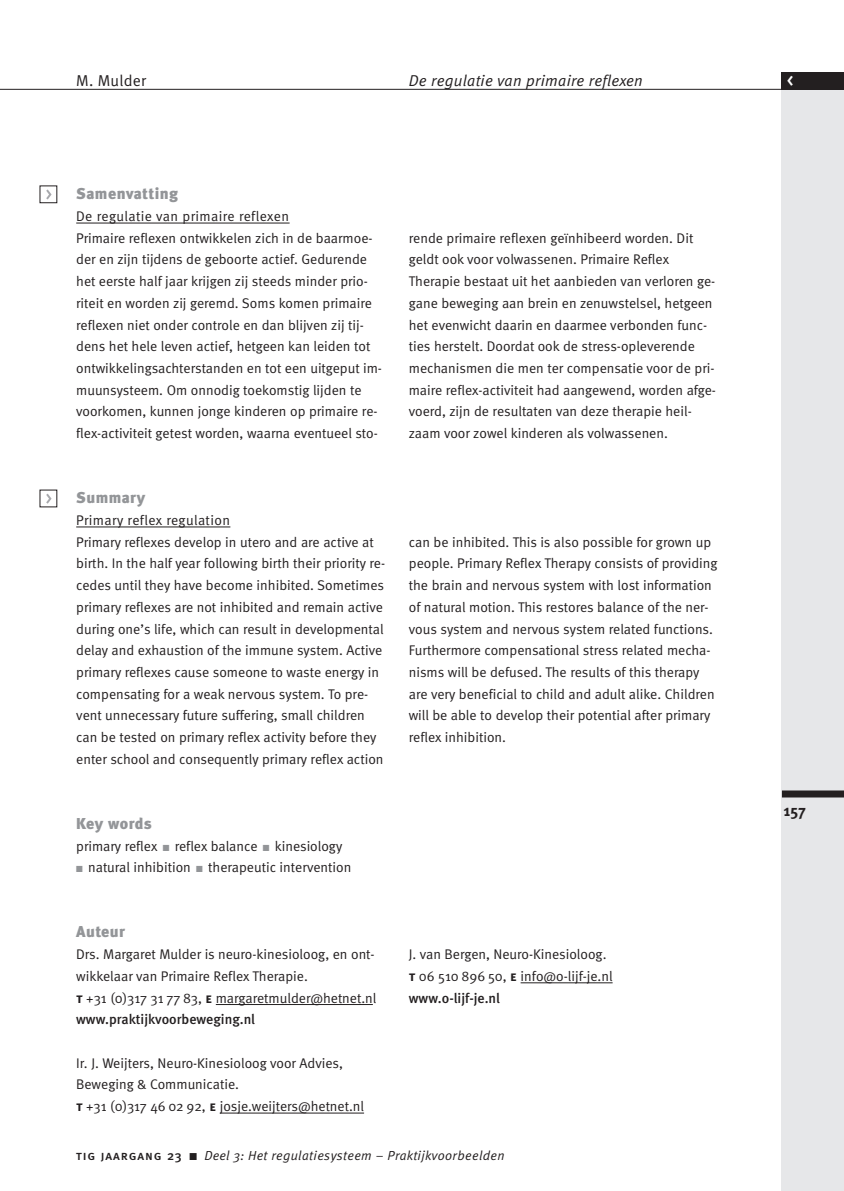
<style>
.page{position:relative;width:844px;height:1191px;background:#fff}
.page>*{position:absolute;margin:0;border:0;box-sizing:border-box;transform-origin:0 0}
.t1{font:500 17.5px "Meta";color:#fff}
.t2{font:900 15.75px "Meta";letter-spacing:.025em;color:#939598}
.t3{font:italic 15.75px "Meta Normal";letter-spacing:.015em;color:#231f20}
.t4{font:15.75px "Meta Normal";letter-spacing:.015em;color:#231f20}
.t5{font:700 15.75px "Meta Plus";color:#231f20}
.t6{font:14px/21.7px "Meta Normal";color:#231f20}
.t7{font:500 14px "Meta";color:#231f20}
.t8{font:italic 13.12px "Meta Normal";letter-spacing:.03em;color:#231f20}
.s1{color:#939598}
.s2{font-family:"Meta Plus Bold Caps"}
.s3{font-family:"Meta Medium Caps";font-style:normal}
</style>
<div class="page">
<div style="left:781px;top:89px;width:62px;height:1102px;background:#e6e7e9"></div>
<div style="left:40px;top:186px;width:17px;height:17px;border:1px solid #231f20"></div>
<svg style="left:46px;top:189px;width:6px;height:10px"></svg>
<svg style="left:46px;top:493px;width:6px;height:10px"></svg>
<hr style="left:76px;top:223px;width:213px;height:1px;background:#231f20">
<hr style="left:76px;top:526px;width:154px;height:1px;background:#231f20">
<hr style="left:216px;top:1004px;width:157px;height:1px;background:#231f20">
<hr style="left:220px;top:1112px;width:144px;height:1px;background:#231f20">
<hr style="left:0;top:89px;width:843px;height:1px;background:#231f20">
<div style="left:781px;top:790px;width:62px;height:7px;background:#231f20"></div>
<div style="left:781px;top:72px;width:62px;height:17px;background:#231f20"></div>
<hr style="left:520px;top:982px;width:92px;height:1px;background:#231f20">
<p class="t4" style="left:76px;top:75px;width:71px">M. Mulder</p>
<p class="t3" style="left:409px;top:75px;width:235px">De regulatie van primaire reflexen</p>
<p class="t1" style="left:787px;top:73px;width:8px">&lt;</p>
<p class="t2" style="left:76px;top:188px;width:103px">Samenvatting</p>
<p class="t6" style="left:76px;top:206px;width:307px">De regulatie van primaire reflexen<br>Primaire reflexen ontwikkelen zich in de baarmoe&shy;der en zijn tijdens de geboorte actief. Gedurende het eerste half jaar krijgen zij steeds minder prio&shy;riteit en worden zij geremd. Soms komen primaire reflexen niet onder controle en dan blijven zij tij&shy;dens het hele leven actief, hetgeen kan leiden tot ontwikkelingsachterstanden en tot een uitgeput im&shy;muunsysteem. Om onnodig toekomstig lijden te voorkomen, kunnen jonge kinderen op primaire re&shy;flex-activiteit getest worden, waarna eventueel sto-</p>
<p class="t2" style="left:76px;top:492px;width:71px">Summary</p>
<p class="t6" style="left:76px;top:510px;width:310px">Primary reflex regulation<br>Primary reflexes develop in utero and are active at birth. In the half year following birth their priority re&shy;cedes until they have become inhibited. Sometimes primary reflexes are not inhibited and remain active during one’s life, which can result in developmental delay and exhaustion of the immune system. Active primary reflexes cause someone to waste energy in compensating for a weak nervous system. To pre&shy;vent unnecessary future suffering, small children can be tested on primary reflex activity before they enter school and consequently primary reflex action</p>
<p class="t2" style="left:76px;top:817px;width:77px">Key words</p>
<p class="t6" style="left:76px;top:836px;width:268px">primary reflex <span class="s1">■</span> reflex balance <span class="s1">■</span> kinesiology</p>
<p class="t6" style="left:76px;top:857px;width:277px"><span class="s1">■</span> natural inhibition <span class="s1">■</span> therapeutic intervention</p>
<p class="t2" style="left:76px;top:926px;width:50px">Auteur</p>
<p class="t6" style="left:76px;top:944px;width:302px">Drs. Margaret Mulder is neuro-kinesioloog, en ont&shy;wikkelaar van Primaire Reflex Therapie.<br><span class="s2">t</span> +31 (0)317 31 77 83, <span class="s2">e</span> margaretmulder@hetnet.nl</p>
<p class="t7" style="left:76px;top:1014px;width:180px">www.praktijkvoorbeweging.nl</p>
<p class="t6" style="left:76px;top:1053px;width:289px">Ir. J. Weijters, Neuro-Kinesioloog voor Advies,<br>Beweging &amp; Communicatie.<br><span class="s2">t</span> +31 (0)317 46 02 92, <span class="s2">e</span> josje.weijters@hetnet.nl</p>
<p class="t6" style="left:409px;top:228px;width:308px">rende primaire reflexen geïnhibeerd worden. Dit geldt ook voor volwassenen. Primaire Reflex Therapie bestaat uit het aanbieden van verloren ge&shy;gane beweging aan brein en zenuwstelsel, hetgeen het evenwicht daarin en daarmee verbonden func&shy;ties herstelt. Doordat ook de stress-opleverende mechanismen die men ter compensatie voor de pri&shy;maire reflex-activiteit had aangewend, worden afge&shy;voerd, zijn de resultaten van deze therapie heil&shy;zaam voor zowel kinderen als volwassenen.</p>
<p class="t6" style="left:409px;top:532px;width:310px">can be inhibited. This is also possible for grown up people. Primary Reflex Therapy consists of providing the brain and nervous system with lost information of natural motion. This restores balance of the ner&shy;vous system and nervous system related functions.<br>Furthermore compensational stress related mecha&shy;nisms will be defused. The results of this therapy are very beneficial to child and adult alike. Children will be able to develop their potential after primary reflex inhibition.</p>
<p class="t6" style="left:409px;top:944px;width:205px">J. van Bergen, Neuro-Kinesioloog. <span class="s2">t</span> 06 510 896 50, <span class="s2">e</span> info@o-lijf-je.nl</p>
<p class="t7" style="left:409px;top:992px;width:93px">www.o-lijf-je.nl</p>
<p class="t8" style="left:76px;top:1150px;width:430px"><span class="s3">tig jaargang 23</span> ■ Deel 3: Het regulatiesysteem – Praktijkvoorbeelden</p>
<p class="t5" style="left:783px;top:804px;width:24px">157</p>
</div>
